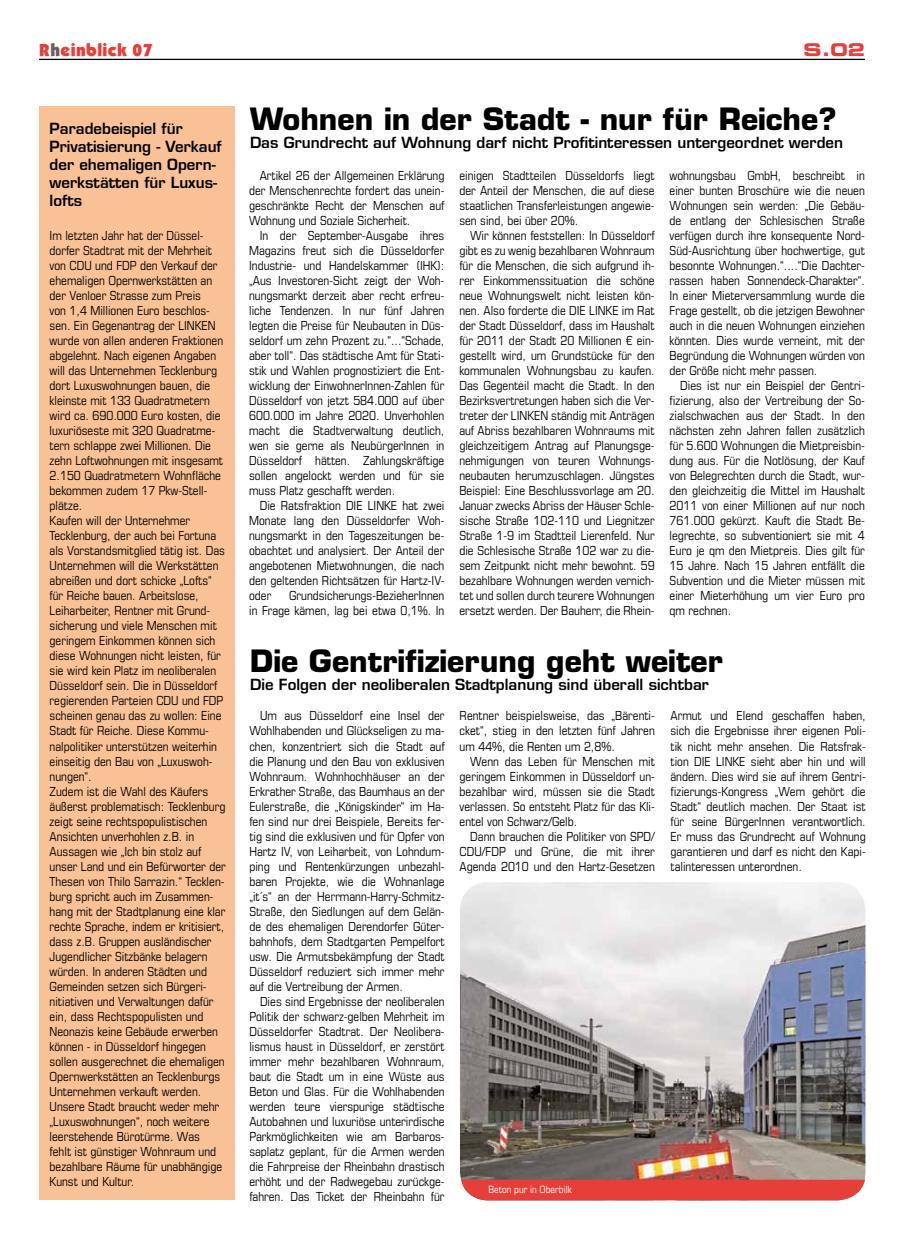
<style>
.page{position:relative;width:904px;height:1241px;background:#fff}
.page>*{position:absolute;margin:0;border:0;box-sizing:border-box;transform-origin:0 0}
.t1{font:700 30px "Eurostile LT";color:#000}
.t2{font:17.5px "Itc Kabel Ultra";letter-spacing:.025em;color:#e63f39}
.t3{font:17.5px "Eurostile LT Bold Extended Two";color:#e63f39}
.t4{font:600 15px/18px "Eurostile LT";color:#000}
.t5{font:condensed 12.5px/15px "Eurostile LT";color:#000;text-align:justify}
.t6{font:condensed 10px "Eurostile LT";color:#fff}
.s1{color:#66605c}
</style>
<div class="page">
<div style="left:39px;top:106px;width:195px;height:1093px;background:#f8c196"></div>
<hr style="left:39px;top:59px;width:826px;height:1px;background:#000">
<img style="left:460px;top:882px;width:405px;height:297px">
<svg style="left:461px;top:1179px;width:404px;height:21px;background:#e34640"></svg>
<h2 class="t2" style="left:39px;top:39px;width:115px">R<span class="s1">h</span>einblick 07</h2>
<p class="t4" style="left:50px;top:120px;width:174px">Paradebeispiel für<br>Privatisierung - Verkauf der ehemaligen Opern&shy;werkstätten für Luxus&shy;lofts</p>
<p class="t5" style="left:50px;top:228px;width:178px;text-align:left">Im letzten Jahr hat der Düssel&shy;dorfer Stadtrat mit der Mehrheit von CDU und FDP den Verkauf der ehemaligen Opernwerkstätten an der Venloer Strasse zum Preis<br>von 1,4 Millionen Euro beschlos&shy;sen. Ein Gegenantrag der LINKEN wurde von allen anderen Fraktionen abgelehnt. Nach eigenen Angaben will das Unternehmen Tecklenburg dort Luxuswohnungen bauen, die kleinste mit 133 Quadratmetern wird ca. 690.000 Euro kosten, die luxuriöseste mit 320 Quadratme&shy;tern schlappe zwei Millionen. Die zehn Loftwohnungen mit insgesamt<br>2.150 Quadratmetern Wohnfläche bekommen zudem 17 Pkw-Stell&shy;plätze.<br>Kaufen will der Unternehmer<br>Tecklenburg, der auch bei Fortuna als Vorstandsmitglied tätig ist. Das<br>Unternehmen will die Werkstätten abreißen und dort schicke „Lofts“ für Reiche bauen. Arbeitslose,<br>Leiharbeiter, Rentner mit Grund&shy;sicherung und viele Menschen mit geringem Einkommen können sich diese Wohnungen nicht leisten, für sie wird kein Platz im neoliberalen<br>Düsseldorf sein. Die in Düsseldorf regierenden Parteien CDU und FDP scheinen genau das zu wollen: Eine<br>Stadt für Reiche. Diese Kommu&shy;nalpolitiker unterstützen weiterhin einseitig den Bau von „Luxuswoh&shy;nungen“.<br>Zudem ist die Wahl des Käufers äußerst problematisch: Tecklenburg zeigt seine rechtspopulistischen<br>Ansichten unverhohlen z.B. in<br>Aussagen wie „Ich bin stolz auf unser Land und ein Befürworter der<br>Thesen von Thilo Sarrazin.“ Tecklen&shy;burg spricht auch im Zusammen&shy;hang mit der Stadtplanung eine klar rechte Sprache, indem er kritisiert, dass z.B. Gruppen ausländischer<br>Jugendlicher Sitzbänke belagern würden. In anderen Städten und<br>Gemeinden setzen sich Bürgeri&shy;nitiativen und Verwaltungen dafür ein, dass Rechtspopulisten und<br>Neonazis keine Gebäude erwerben können - in Düsseldorf hingegen sollen ausgerechnet die ehemaligen<br>Opernwerkstätten an Tecklenburgs<br>Unternehmen verkauft werden.<br>Unsere Stadt braucht weder mehr „Luxuswohnungen“, noch weitere leerstehende Bürotürme. Was<br>fehlt ist günstiger Wohnraum und bezahlbare Räume für unabhängige<br>Kunst und Kultur.</p>
<h2 class="t3" style="left:803px;top:37px;width:63px">S.02</h2>
<h1 class="t1" style="left:250px;top:101px;width:588px">Wohnen in der Stadt - nur für Reiche?</h1>
<p class="t4" style="left:250px;top:134px;width:594px">Das Grundrecht auf Wohnung darf nicht Profitinteressen untergeordnet werden</p>
<p class="t5" style="left:249px;top:168px;width:197px;text-indent:11px">Artikel 26 der Allgemeinen Erklärung der Menschenrechte fordert das unein&shy;geschränkte Recht der Menschen auf Wohnung und Soziale Sicherheit.</p>
<p class="t5" style="left:249px;top:228px;width:197px;text-indent:11px">In der September-Ausgabe ihres Magazins freut sich die Düsseldorfer Industrie- und Handelskammer (IHK): „Aus Investoren-Sicht zeigt der Woh&shy;nungsmarkt derzeit aber recht erfreu&shy;liche Tendenzen. In nur fünf Jahren legten die Preise für Neubauten in Düs&shy;seldorf um zehn Prozent zu.“...“Schade, aber toll“. Das städtische Amt für Stati&shy;stik und Wahlen prognostiziert die Ent&shy;wicklung der EinwohnerInnen-Zahlen für Düsseldorf von jetzt 584.000 auf über 600.000 im Jahre 2020. Unverhohlen macht die Stadtverwaltung deutlich, wen sie gerne als NeubürgerInnen in Düsseldorf hätten. Zahlungskräftige sollen angelockt werden und für sie muss Platz geschafft werden.</p>
<p class="t5" style="left:249px;top:498px;width:197px;text-indent:11px">Die Ratsfraktion DIE LINKE hat zwei Monate lang den Düsseldorfer Woh&shy;nungsmarkt in den Tageszeitungen be&shy;obachtet und analysiert. Der Anteil der angebotenen Mietwohnungen, die nach den geltenden Richtsätzen für Hartz-IV&shy;oder</p>
<p class="t5" style="left:459px;top:168px;width:197px">einigen Stadtteilen Düsseldorfs liegt der Anteil der Menschen, die auf diese staatlichen Transferleistungen angewie&shy;sen sind, bei über 20%.</p>
<p class="t5" style="left:459px;top:228px;width:197px;text-indent:11px">Wir können feststellen: In Düsseldorf gibt es zu wenig bezahlbaren Wohnraum für die Menschen, die sich aufgrund ih&shy;rer Einkommenssituation die schöne neue Wohnungswelt nicht leisten kön&shy;nen. Also forderte die DIE LINKE im Rat der Stadt Düsseldorf, dass im Haushalt für 2011 der Stadt 20 Millionen € ein&shy;gestellt wird, um Grundstücke für den kommunalen Wohnungsbau zu kaufen.<br>Das Gegenteil macht die Stadt. In den Bezirksvertretungen haben sich die Ver&shy;treter der LINKEN ständig mit Anträgen auf Abriss bezahlbaren Wohnraums mit gleichzeitigem Antrag auf Planungsge&shy;nehmigungen von teuren Wohnungs&shy;neubauten herumzuschlagen. Jüngstes Beispiel: Eine Beschlussvorlage am 20.<br>Januar zwecks Abriss der Häuser Schle&shy;sische Straße 102-110 und Liegnitzer Straße 1-9 im Stadtteil Lierenfeld. Nur die Schlesische Straße 102 war zu die&shy;sem Zeitpunkt nicht mehr bewohnt. 59 bezahlbare Wohnungen werden vernich&shy;tet und sollen durch teurere Wohnungen ersetzt werden. Der Bauherr, die Rhein-</p>
<p class="t5" style="left:669px;top:168px;width:197px">wohnungsbau GmbH, beschreibt in einer bunten Broschüre wie die neuen Wohnungen sein werden: „Die Gebäu&shy;de entlang der Schlesischen Straße verfügen durch ihre konsequente Nord-Süd-Ausrichtung über hochwertige, gut besonnte Wohnungen.“....“Die Dachter&shy;rassen haben Sonnendeck-Charakter“.<br>In einer Mieterversammlung wurde die Frage gestellt, ob die jetzigen Bewohner auch in die neuen Wohnungen einziehen könnten. Dies wurde verneint, mit der Begründung die Wohnungen würden von der Größe nicht mehr passen.</p>
<p class="t5" style="left:669px;top:378px;width:197px;text-indent:11px">Dies ist nur ein Beispiel der Gentri&shy;fizierung, also der Vertreibung der So&shy;zialschwachen aus der Stadt. In den nächsten zehn Jahren fallen zusätzlich für 5.600 Wohnungen die Mietpreisbin&shy;dung aus. Für die Notlösung, der Kauf von Belegrechten durch die Stadt, wur&shy;den gleichzeitig die Mittel im Haushalt 2011 von einer Millionen auf nur noch 761.000 gekürzt. Kauft die Stadt Be&shy;legrechte, so subventioniert sie mit 4<br>Euro je qm den Mietpreis. Dies gilt für 15 Jahre. Nach 15 Jahren entfällt die Subvention und die Mieter müssen mit einer Mieterhöhung um vier Euro pro qm rechnen.</p>
<p class="t5" style="left:249px;top:588px;width:197px;text-align:right">Grundsicherungs-BezieherInnen<br>in Frage kämen, lag bei etwa 0,1%. In</p>
<h1 class="t1" style="left:250px;top:642px;width:474px">Die Gentrifizierung geht weiter</h1>
<p class="t4" style="left:250px;top:675px;width:460px">Die Folgen der neoliberalen Stadtplanung sind überall sichtbar</p>
<p class="t5" style="left:249px;top:708px;width:197px;text-indent:11px">Um aus Düsseldorf eine Insel der Wohlhabenden und Glückseligen zu ma&shy;chen, konzentriert sich die Stadt auf die Planung und den Bau von exklusiven Wohnraum. Wohnhochhäuser an der Erkrather Straße, das Baumhaus an der Eulerstraße, die „Königskinder“ im Ha&shy;fen sind nur drei Beispiele, Bereits fer&shy;tig sind die exklusiven und für Opfer von Hartz IV, von Leiharbeit, von Lohndum&shy;ping und Rentenkürzungen unbezahl&shy;baren Projekte, wie die Wohnanlage „it´s“ an der Herrmann-Harry-Schmitz-Straße, den Siedlungen auf dem Gelän&shy;de des ehemaligen Derendorfer Güter&shy;bahnhofs, dem Stadtgarten Pempelfort usw. Die Armutsbekämpfung der Stadt Düsseldorf reduziert sich immer mehr auf die Vertreibung der Armen.</p>
<p class="t5" style="left:249px;top:993px;width:197px;text-indent:11px">Dies sind Ergebnisse der neoliberalen Politik der schwarz-gelben Mehrheit im Düsseldorfer Stadtrat. Der Neolibera&shy;lismus haust in Düsseldorf, er zerstört immer mehr bezahlbaren Wohnraum, baut die Stadt um in eine Wüste aus Beton und Glas. Für die Wohlhabenden werden teure vierspurige städtische Autobahnen und luxuriöse unterirdische Parkmöglichkeiten wie am Barbaros&shy;saplatz geplant, für die Armen werden die Fahrpreise der Rheinbahn drastisch erhöht und der Radwegebau zurückge&shy;fahren. Das Ticket der Rheinbahn für</p>
<p class="t5" style="left:670px;top:708px;width:197px">Armut und Elend geschaffen haben, sich die Ergebnisse ihrer eigenen Poli&shy;tik nicht mehr ansehen. Die Ratsfrak&shy;tion DIE LINKE sieht aber hin und will ändern. Dies wird sie auf ihrem Gentri&shy;fizierungs-Kongress „Wem gehört die Stadt“ deutlich machen. Der Staat ist für seine BürgerInnen verantwortlich.<br>Er muss das Grundrecht auf Wohnung garantieren und darf es nicht den Kapi&shy;talinteressen unterordnen.</p>
<p class="t5" style="left:459px;top:708px;width:197px">Rentner beispielsweise, das „Bärenti&shy;cket“, stieg in den letzten fünf Jahren um 44%, die Renten um 2,8%.</p>
<p class="t5" style="left:459px;top:753px;width:197px;text-indent:11px">Wenn das Leben für Menschen mit geringem Einkommen in Düsseldorf un&shy;bezahlbar wird, müssen sie die Stadt verlassen. So entsteht Platz für das Kli&shy;entel von Schwarz/Gelb.</p>
<p class="t5" style="left:459px;top:828px;width:197px;text-indent:11px">Dann brauchen die Politiker von SPD/ CDU/FDP und Grüne, die mit ihrer Agenda 2010 und den Hartz-Gesetzen</p>
<p class="t6" style="left:488px;top:1183px;width:85px">Beton pur in Oberbilk</p>
</div>
